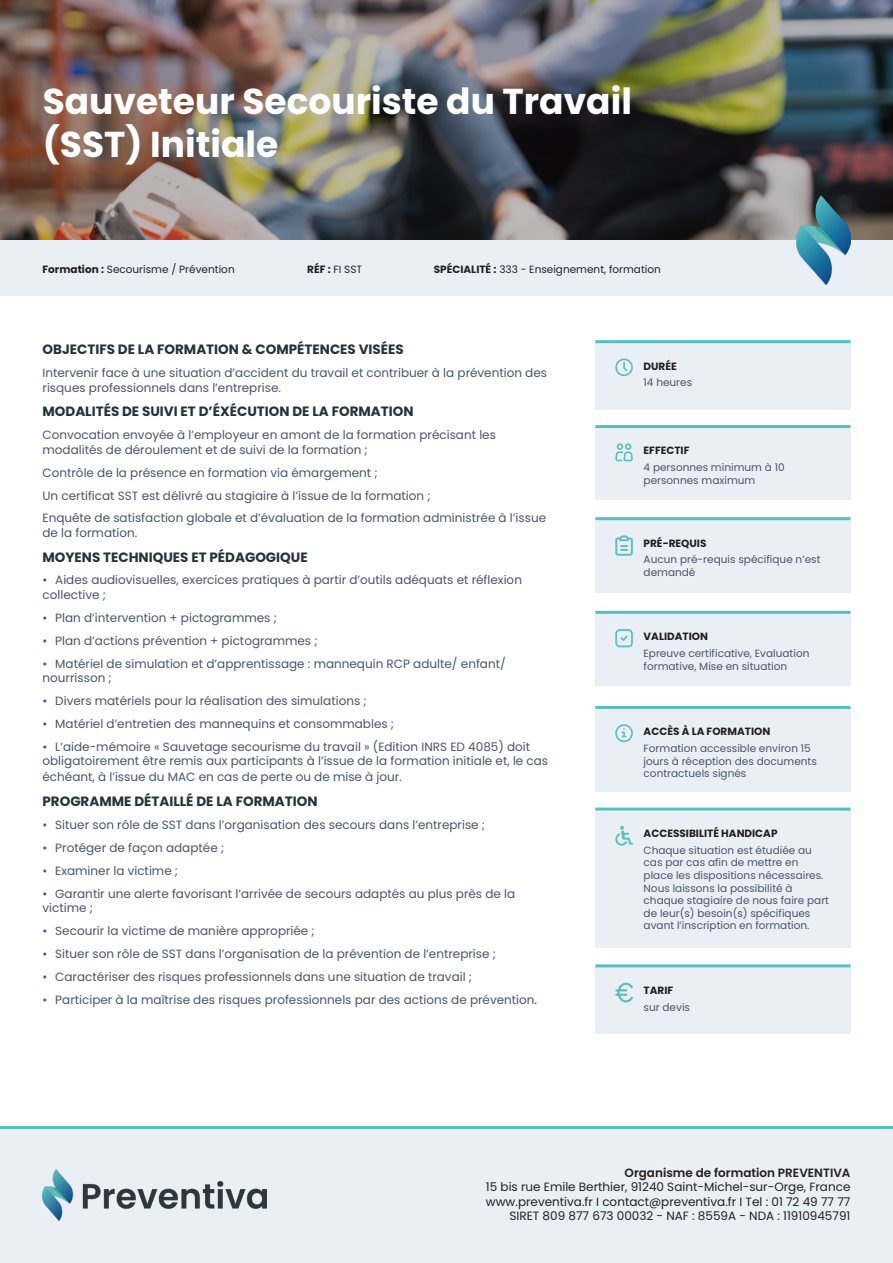
<style>
.page{position:relative;width:893px;height:1263px;background:#fff}
.page>*{position:absolute;margin:0;border:0;box-sizing:border-box;transform-origin:0 0}
.t1{font:700 36px/43.2px "Poppins";color:#fff}
.t2{font:700 13.5px "Poppins";color:#23323c}
.t3{font:12px/14.4px "Poppins";color:#4a536b}
.t4{font:12px/14.4px "Poppins";color:#231f20;text-align:right}
.t5{font:600 12px "Poppins";color:#231f20}
.t6{font:10.5px/12.6px "Poppins";color:#4a536b}
.t7{font:10.5px "Poppins";color:#231f20}
.t8{font:700 10.5px "Poppins";color:#231f20}
.s1{font-weight:700}
</style>
<div class="page">
<div style="left:0;top:1129px;width:893px;height:134px;background:#eaeff5"></div>
<hr style="left:0;top:1126px;width:893px;height:3px;background:#54c2bc">
<img style="left:43px;top:1169px;width:223px;height:51px">
<img style="left:0;top:0;width:893px;height:240px">
<div style="left:0;top:240px;width:893px;height:56px;background:#eaeff5"></div>
<img style="left:797px;top:196px;width:53px;height:89px">
<div style="left:595px;top:342px;width:255px;height:68px;background:#eaeff5"></div>
<div style="left:595px;top:426px;width:255px;height:74px;background:#eaeff5"></div>
<hr style="left:595px;top:340px;width:255px;height:3px;background:#54c2bc">
<hr style="left:595px;top:425px;width:255px;height:3px;background:#54c2bc">
<svg style="left:615px;top:443px;width:18px;height:18px"></svg>
<div style="left:595px;top:519px;width:255px;height:73px;background:#eaeff5"></div>
<hr style="left:595px;top:517px;width:255px;height:3px;background:#54c2bc">
<svg style="left:615px;top:535px;width:18px;height:21px"></svg>
<svg style="left:615px;top:358px;width:18px;height:18px"></svg>
<div style="left:595px;top:966px;width:255px;height:68px;background:#eaeff5"></div>
<hr style="left:595px;top:964px;width:255px;height:3px;background:#54c2bc">
<svg style="left:615px;top:983px;width:18px;height:19px"></svg>
<div style="left:595px;top:612px;width:255px;height:74px;background:#eaeff5"></div>
<hr style="left:595px;top:611px;width:255px;height:3px;background:#54c2bc">
<svg style="left:615px;top:629px;width:18px;height:18px"></svg>
<div style="left:595px;top:707px;width:255px;height:85px;background:#eaeff5"></div>
<hr style="left:595px;top:706px;width:255px;height:3px;background:#54c2bc">
<svg style="left:615px;top:724px;width:18px;height:18px"></svg>
<div style="left:595px;top:809px;width:255px;height:138px;background:#eaeff5"></div>
<hr style="left:595px;top:807px;width:255px;height:3px;background:#54c2bc">
<svg style="left:615px;top:826px;width:18px;height:20px"></svg>
<p class="t1" style="left:43px;top:80px;width:591px">Sauveteur Secouriste du Travail (SST) Initiale</p>
<p class="t7" style="left:43px;top:264px;width:194px"><span class="s1">Formation :</span> Secourisme / Prévention</p>
<p class="t7" style="left:307px;top:264px;width:56px"><span class="s1">RÉF :</span> FI SST</p>
<p class="t7" style="left:434px;top:264px;width:229px"><span class="s1">SPÉCIALITÉ :</span> 333 - Enseignement, formation</p>
<p class="t2" style="left:43px;top:342px;width:363px">OBJECTIFS DE LA FORMATION &amp; COMPÉTENCES VISÉES</p>
<p class="t3" style="left:43px;top:366px;width:506px">Intervenir face à une situation d’accident du travail et contribuer à la prévention des risques professionnels dans l’entreprise.</p>
<p class="t2" style="left:43px;top:404px;width:373px">MODALITÉS DE SUIVI ET D’ÉXÉCUTION DE LA FORMATION</p>
<p class="t3" style="left:43px;top:428px;width:455px">Convocation envoyée à l’employeur en amont de la formation précisant les modalités de déroulement et de suivi de la formation ;</p>
<p class="t3" style="left:43px;top:465px;width:337px">Contrôle de la présence en formation via émargement ;</p>
<p class="t3" style="left:43px;top:488px;width:390px">Un certificat SST est délivré au stagiaire à l’issue de la formation ;</p>
<p class="t3" style="left:43px;top:511px;width:505px">Enquête de satisfaction globale et d’évaluation de la formation administrée à l’issue de la formation.</p>
<p class="t2" style="left:43px;top:549px;width:267px">MOYENS TECHNIQUES ET PÉDAGOGIQUE</p>
<p class="t3" style="left:43px;top:573px;width:481px">• Aides audiovisuelles, exercices pratiques à partir d’outils adéquats et réflexion collective ;</p>
<p class="t3" style="left:43px;top:610px;width:236px">• Plan d’intervention + pictogrammes ;</p>
<p class="t3" style="left:43px;top:633px;width:276px">• Plan d’actions prévention + pictogrammes ;</p>
<p class="t3" style="left:43px;top:656px;width:465px">• Matériel de simulation et d’apprentissage : mannequin RCP adulte/ enfant/ nourrisson ;</p>
<p class="t3" style="left:43px;top:693px;width:326px">• Divers matériels pour la réalisation des simulations ;</p>
<p class="t3" style="left:43px;top:716px;width:353px">• Matériel d’entretien des mannequins et consommables ;</p>
<p class="t3" style="left:43px;top:739px;width:507px">• L’aide-mémoire « Sauvetage secourisme du travail » (Edition INRS ED 4085) doit obligatoirement être remis aux participants à l’issue de la formation initiale et, le cas</p>
<p class="t3" style="left:43px;top:770px;width:361px">échéant, à l’issue du MAC en cas de perte ou de mise à jour.</p>
<p class="t2" style="left:43px;top:793px;width:276px">PROGRAMME DÉTAILLÉ DE LA FORMATION</p>
<p class="t3" style="left:43px;top:817px;width:444px">• Situer son rôle de SST dans l’organisation des secours dans l’entreprise ;</p>
<p class="t3" style="left:43px;top:840px;width:183px">• Protéger de façon adaptée ;</p>
<p class="t3" style="left:43px;top:863px;width:137px">• Examiner la victime ;</p>
<p class="t3" style="left:43px;top:886px;width:474px">• Garantir une alerte favorisant l’arrivée de secours adaptés au plus près de la victime ;</p>
<p class="t3" style="left:43px;top:923px;width:274px">• Secourir la victime de manière appropriée ;</p>
<p class="t3" style="left:43px;top:946px;width:455px">• Situer son rôle de SST dans l’organisation de la prévention de l’entreprise ;</p>
<p class="t3" style="left:43px;top:969px;width:431px">• Caractériser des risques professionnels dans une situation de travail ;</p>
<p class="t3" style="left:43px;top:992px;width:496px">• Participer à la maîtrise des risques professionnels par des actions de prévention.</p>
<p class="t8" style="left:644px;top:360px;width:35px">DURÉE</p>
<p class="t6" style="left:644px;top:376px;width:50px">14 heures</p>
<p class="t8" style="left:644px;top:445px;width:47px">EFFECTIF</p>
<p class="t6" style="left:644px;top:461px;width:143px">4 personnes minimum à 10 personnes maximum</p>
<p class="t8" style="left:644px;top:537px;width:64px">PRÉ-REQUIS</p>
<p class="t6" style="left:644px;top:553px;width:178px">Aucun pré-requis spécifique n’est demandé</p>
<p class="t8" style="left:644px;top:630px;width:66px">VALIDATION</p>
<p class="t6" style="left:644px;top:647px;width:167px">Epreuve certificative, Evaluation formative, Mise en situation</p>
<p class="t8" style="left:644px;top:725px;width:128px">ACCÈS À LA FORMATION</p>
<p class="t6" style="left:644px;top:742px;width:175px">Formation accessible environ 15 jours à réception des documents contractuels signés</p>
<p class="t8" style="left:644px;top:827px;width:136px">ACCESSIBILITÉ HANDICAP</p>
<p class="t6" style="left:644px;top:844px;width:187px">Chaque situation est étudiée au cas par cas afin de mettre en place les dispositions nécessaires.<br>Nous laissons la possibilité à chaque stagiaire de nous faire part de leur(s) besoin(s) spécifiques avant l’inscription en formation.</p>
<p class="t8" style="left:644px;top:984px;width:31px">TARIF</p>
<p class="t6" style="left:644px;top:1001px;width:48px">sur devis</p>
<p class="t5" style="left:625px;top:1165px;width:227px">Organisme de formation PREVENTIVA</p>
<p class="t4" style="left:486px;top:1180px;width:366px">15 bis rue Emile Berthier, 91240 Saint-Michel-sur-Orge, France www.preventiva.fr I contact@preventiva.fr I Tel : 01 72 49 77 77<br>SIRET 809 877 673 00032 - NAF : 8559A - NDA : 11910945791</p>
</div>
